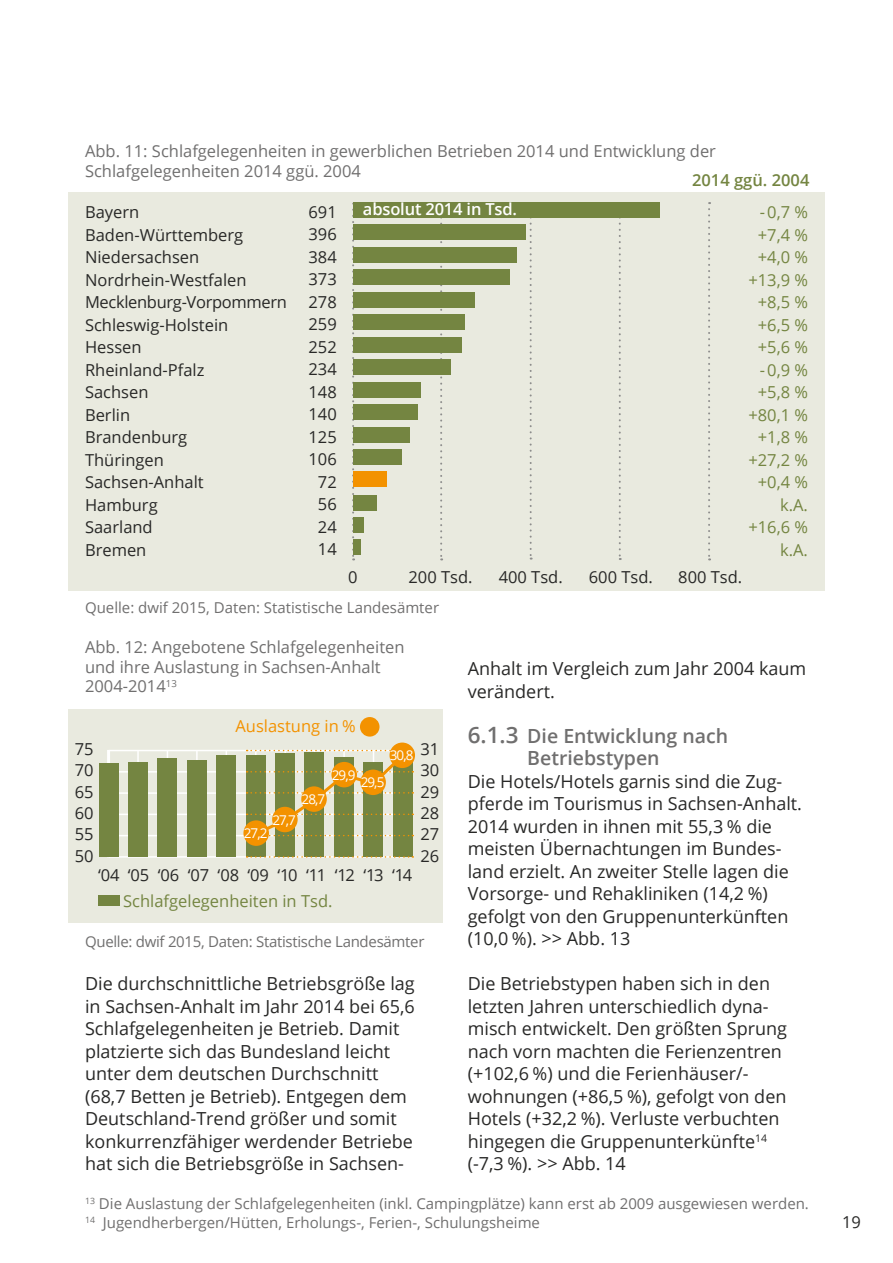
<style>
.page{position:relative;width:893px;height:1263px;background:#fff}
.page>*{position:absolute;margin:0;border:0;box-sizing:border-box;transform-origin:0 0}
.t1{font:600 19.5px/22.5px "Open Sans";color:#706f6f;text-align:center}
.t2{font:18px/22.5px "Open Sans";color:#282827}
.t3{font:16.5px/22.5px "Open Sans";color:#282827;text-align:justify}
.t4{font:16.5px/19.5px "Open Sans";color:#706f6f}
.t5{font:16.5px/22.5px "Open Sans";color:#748541;text-align:right}
.t6{font:600 16.5px "Open Sans";letter-spacing:-.01em;color:#fff}
.t7{font:16.5px "Open Sans";color:#f39200}
.t8{font:600 16.5px "Open Sans";color:#748541}
.t9{font:15px/19.5px "Open Sans";color:#706f6f}
.t10{font:15px "Open Sans";letter-spacing:-.02em;color:#706f6f}
.t11{font:13.5px "Open Sans";letter-spacing:-.07em;color:#fff}
.s1{font-size:22.5px}
</style>
<div class="page">
<div style="left:68px;top:708px;width:374px;height:214px;background:#e9eadf"></div>
<hr style="left:107px;top:750px;width:3px;height:107px;background:#fff">
<hr style="left:137px;top:750px;width:2px;height:107px;background:#fff">
<hr style="left:167px;top:750px;width:1px;height:107px;background:#fff">
<hr style="left:196px;top:750px;width:2px;height:107px;background:#fff">
<hr style="left:226px;top:750px;width:1px;height:107px;background:#fff">
<hr style="left:109px;top:856px;width:294px;height:2px;background:#fff">
<hr style="left:109px;top:835px;width:294px;height:1px;background:#fff">
<hr style="left:109px;top:814px;width:294px;height:1px;background:#fff">
<hr style="left:109px;top:792px;width:294px;height:2px;background:#fff">
<hr style="left:109px;top:771px;width:294px;height:1px;background:#fff">
<hr style="left:109px;top:750px;width:294px;height:1px;background:#fff">
<div style="left:128px;top:762px;width:20px;height:95px;background:#748541"></div>
<div style="left:157px;top:759px;width:20px;height:98px;background:#748541"></div>
<div style="left:187px;top:760px;width:20px;height:97px;background:#748541"></div>
<div style="left:216px;top:756px;width:20px;height:101px;background:#748541"></div>
<div style="left:246px;top:756px;width:20px;height:101px;background:#748541"></div>
<div style="left:275px;top:753px;width:20px;height:104px;background:#748541"></div>
<div style="left:304px;top:753px;width:20px;height:104px;background:#748541"></div>
<div style="left:334px;top:757px;width:20px;height:100px;background:#748541"></div>
<div style="left:363px;top:762px;width:20px;height:95px;background:#748541"></div>
<div style="left:393px;top:762px;width:20px;height:95px;background:#748541"></div>
<svg style="left:247px;top:856px;width:166px;height:2px"></svg>
<svg style="left:247px;top:750px;width:166px;height:88px"></svg>
<div style="left:389px;top:742px;width:26px;height:26px;background:#f39200;border-radius:50%"></div>
<div style="left:360px;top:769px;width:26px;height:26px;background:#f39200;border-radius:50%"></div>
<div style="left:331px;top:762px;width:26px;height:25px;background:#f39200;border-radius:50%"></div>
<div style="left:301px;top:786px;width:26px;height:26px;background:#f39200;border-radius:50%"></div>
<div style="left:272px;top:807px;width:26px;height:25px;background:#f39200;border-radius:50%"></div>
<div style="left:243px;top:820px;width:26px;height:26px;background:#f39200;border-radius:50%"></div>
<div style="left:98px;top:895px;width:21px;height:10px;background:#748541"></div>
<div style="left:360px;top:717px;width:19px;height:20px;background:#f39200;border-radius:50%"></div>
<div style="left:68px;top:192px;width:757px;height:399px;background:#e9eadf"></div>
<svg style="left:352px;top:203px;width:2px;height:357px"></svg>
<svg style="left:440px;top:218px;width:2px;height:342px"></svg>
<svg style="left:530px;top:218px;width:2px;height:342px"></svg>
<svg style="left:619px;top:218px;width:2px;height:342px"></svg>
<div style="left:353px;top:202px;width:307px;height:16px;background:#748541"></div>
<div style="left:353px;top:224px;width:173px;height:16px;background:#748541"></div>
<div style="left:353px;top:247px;width:164px;height:16px;background:#748541"></div>
<div style="left:353px;top:269px;width:156px;height:16px;background:#748541"></div>
<div style="left:353px;top:292px;width:121px;height:16px;background:#748541"></div>
<div style="left:353px;top:314px;width:111px;height:16px;background:#748541"></div>
<div style="left:353px;top:337px;width:108px;height:16px;background:#748541"></div>
<div style="left:353px;top:359px;width:97px;height:16px;background:#748541"></div>
<div style="left:353px;top:382px;width:67px;height:16px;background:#748541"></div>
<div style="left:353px;top:404px;width:65px;height:16px;background:#748541"></div>
<div style="left:353px;top:427px;width:57px;height:15px;background:#748541"></div>
<div style="left:353px;top:449px;width:49px;height:16px;background:#748541"></div>
<div style="left:353px;top:471px;width:34px;height:16px;background:#f39200"></div>
<div style="left:353px;top:495px;width:23px;height:15px;background:#748541"></div>
<div style="left:353px;top:517px;width:11px;height:16px;background:#748541"></div>
<div style="left:353px;top:539px;width:7px;height:16px;background:#748541"></div>
<svg style="left:708px;top:202px;width:2px;height:358px"></svg>
<div style="left:99px;top:764px;width:20px;height:93px;background:#748541"></div>
<p class="t4" style="left:85px;top:141px;width:632px">Abb. 11: Schlafgelegenheiten in gewerblichen Betrieben 2014 und Entwicklung der<br>Schlafgelegenheiten 2014 ggü. 2004</p>
<p class="t8" style="left:692px;top:169px;width:119px">2014 ggü. 2004</p>
<p class="t3" style="left:85px;top:201px;width:204px;text-align:left">Bayern<br>Baden-Württemberg<br>Niedersachsen<br>Nordrhein-Westfalen<br>Mecklenburg-Vorpommern<br>Schleswig-Holstein<br>Hessen<br>Rheinland-Pfalz<br>Sachsen<br>Berlin<br>Brandenburg<br>Thüringen<br>Sachsen-Anhalt<br>Hamburg<br>Saarland<br>Bremen</p>
<p class="t3" style="left:308px;top:200px;width:30px;text-align:center">691<br>396<br>384<br>373<br>278<br>259<br>252<br>234<br>148<br>140<br>125<br>106<br>72<br>56<br>24<br>14</p>
<p class="t6" style="left:363px;top:198px;width:156px">absolut 2014 in Tsd.</p>
<p class="t3" style="left:348px;top:565px;width:11px">0</p>
<p class="t3" style="left:408px;top:566px;width:66px">200 Tsd.</p>
<p class="t3" style="left:499px;top:566px;width:66px">400 Tsd.</p>
<p class="t3" style="left:589px;top:566px;width:66px">600 Tsd.</p>
<p class="t3" style="left:678px;top:565px;width:66px">800 Tsd.</p>
<p class="t9" style="left:85px;top:598px;width:356px">Quelle: dwif 2015, Daten: Statistische Landesämter</p>
<p class="t5" style="left:748px;top:201px;width:61px">- 0,7 % +7,4 % +4,0 % +13,9 % +8,5 % +6,5 % +5,6 %</p>
<p class="t5" style="left:748px;top:358px;width:61px">- 0,9 % +5,8 % +80,1 % +1,8 % +27,2 % +0,4 % k.A. +16,6 % k.A.</p>
<p class="t4" style="left:85px;top:637px;width:321px">Abb. 12: Angebotene Schlafgelegenheiten und ihre Auslastung in Sachsen-Anhalt<br>2004-2014<sup>13</sup></p>
<p class="t2" style="left:468px;top:657px;width:340px">Anhalt im Vergleich zum Jahr 2004 kaum verändert.</p>
<p class="t1" style="left:468px;top:724px;width:262px"><span class="s1">6.1.3</span> Die Entwicklung nach<br>Betriebstypen</p>
<p class="t2" style="left:468px;top:769px;width:336px">Die Hotels/Hotels garnis sind die Zug&shy;pferde im Tourismus in Sachsen-Anhalt.<br>2014 wurden in ihnen mit 55,3 % die meisten Übernachtungen im Bundes&shy;land erzielt. An zweiter Stelle lagen die Vorsorge- und Rehakliniken (14,2 %) gefolgt von den Gruppenunterkünften (10,0 %). &gt;&gt; Abb. 13</p>
<p class="t2" style="left:468px;top:972px;width:321px">Die Betriebstypen haben sich in den letzten Jahren unterschiedlich dyna&shy;misch entwickelt. Den größten Sprung nach vorn machten die Ferienzentren (+102,6 %) und die Ferienhäuser/- wohnungen (+86,5 %), gefolgt von den Hotels (+32,2 %). Verluste verbuchten hingegen die Gruppenunterkünfte<sup>14 </sup>(-7,3 %). &gt;&gt; Abb. 14</p>
<p class="t9" style="left:85px;top:1193px;width:725px"><sup>13</sup> Die Auslastung der Schlafgelegenheiten (inkl. Campingplätze) kann erst ab 2009 ausgewiesen werden.<br><sup>14</sup> Jugendherbergen/Hütten, Erholungs-, Ferien-, Schulungsheime</p>
<p class="t7" style="left:235px;top:715px;width:122px">Auslastung in %</p>
<p class="t3" style="left:420px;top:738px;width:20px;line-height:21.3px">31<br>30<br>29<br>28<br>27<br>26</p>
<p class="t3" style="left:75px;top:738px;width:20px;line-height:21.3px">75<br>70<br>65<br>60<br>55<br>50</p>
<p class="t11" style="left:390px;top:746px;width:25px">30,8</p>
<p class="t11" style="left:332px;top:765px;width:25px">29,9</p>
<p class="t11" style="left:361px;top:773px;width:25px">29,5</p>
<p class="t11" style="left:302px;top:790px;width:25px">28,7</p>
<p class="t11" style="left:272px;top:810px;width:25px">27,7</p>
<p class="t11" style="left:244px;top:824px;width:25px">27,2</p>
<p class="t3" style="left:98px;top:863px;width:316px">‘04 ‘05 ‘06 ‘07 ‘08 ‘09 ‘10 ‘11 ‘12 ‘13 ‘14</p>
<p class="t5" style="left:123px;top:889px;width:211px">Schlafgelegenheiten in Tsd.</p>
<p class="t10" style="left:85px;top:932px;width:341px">Quelle: dwif 2015, Daten: Statistische Landesämter</p>
<p class="t2" style="left:85px;top:972px;width:331px">Die durchschnittliche Betriebsgröße lag in Sachsen-Anhalt im Jahr 2014 bei 65,6<br>Schlafgelegenheiten je Betrieb. Damit platzierte sich das Bundesland leicht unter dem deutschen Durchschnitt (68,7 Betten je Betrieb). Entgegen dem Deutschland-Trend größer und somit konkurrenzfähiger werdender Betriebe hat sich die Betriebsgröße in Sachsen-</p>
<p class="t3" style="left:842px;top:1210px;width:20px">19</p>
</div>
